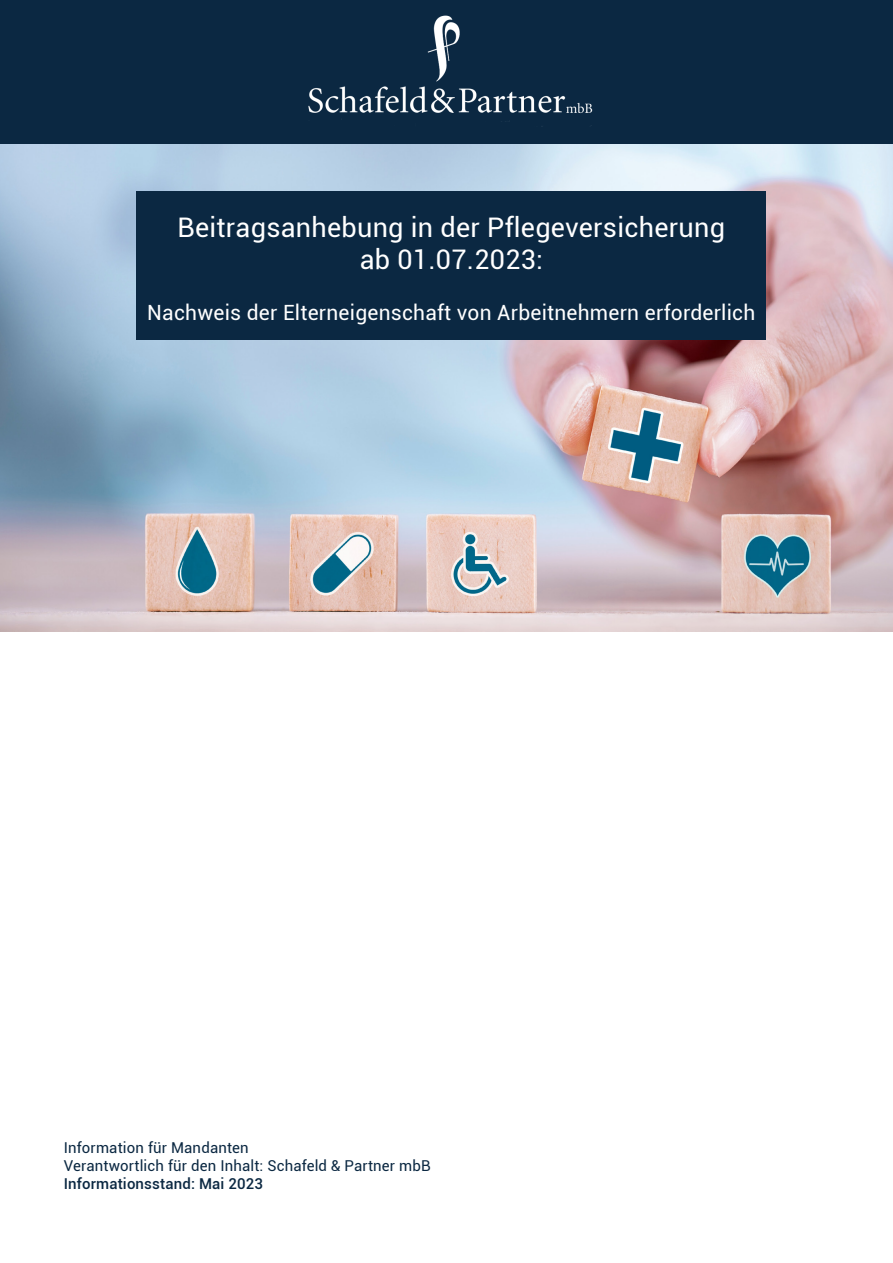
<style>
.page{position:relative;width:893px;height:1263px;background:#fff}
.page>*{position:absolute;margin:0;border:0;box-sizing:border-box;transform-origin:0 0}
.t1{font:27px "Roboto";letter-spacing:.01em;color:#fff}
.t2{font:21px "Roboto";letter-spacing:.01em;color:#fff}
.t3{font:15px "Roboto";letter-spacing:.01em;color:#0b2842}
.t4{font:500 15px "Roboto";letter-spacing:.01em;color:#0b2842}
</style>
<div class="page">
<img style="left:0;top:144px;width:893px;height:487px">
<div style="left:137px;top:191px;width:629px;height:149px;background:#0b2842"></div>
<div style="left:0;top:0;width:893px;height:144px;background:#0b2842"></div>
<img style="left:308px;top:15px;width:285px;height:112px">
<p class="t1" style="left:178px;top:208px;width:549px">Beitragsanhebung in der Pflegeversicherung</p>
<p class="t1" style="left:360px;top:241px;width:185px">ab 01.07.2023:</p>
<p class="t2" style="left:147px;top:297px;width:610px">Nachweis der Elterneigenschaft von Arbeitnehmern erforderlich</p>
<p class="t3" style="left:64px;top:1137px;width:186px">Information für Mandanten</p>
<p class="t3" style="left:64px;top:1155px;width:368px">Verantwortlich für den Inhalt: Schafeld &amp; Partner mbB</p>
<p class="t4" style="left:64px;top:1173px;width:201px">Informationsstand: Mai 2023</p>
</div>
